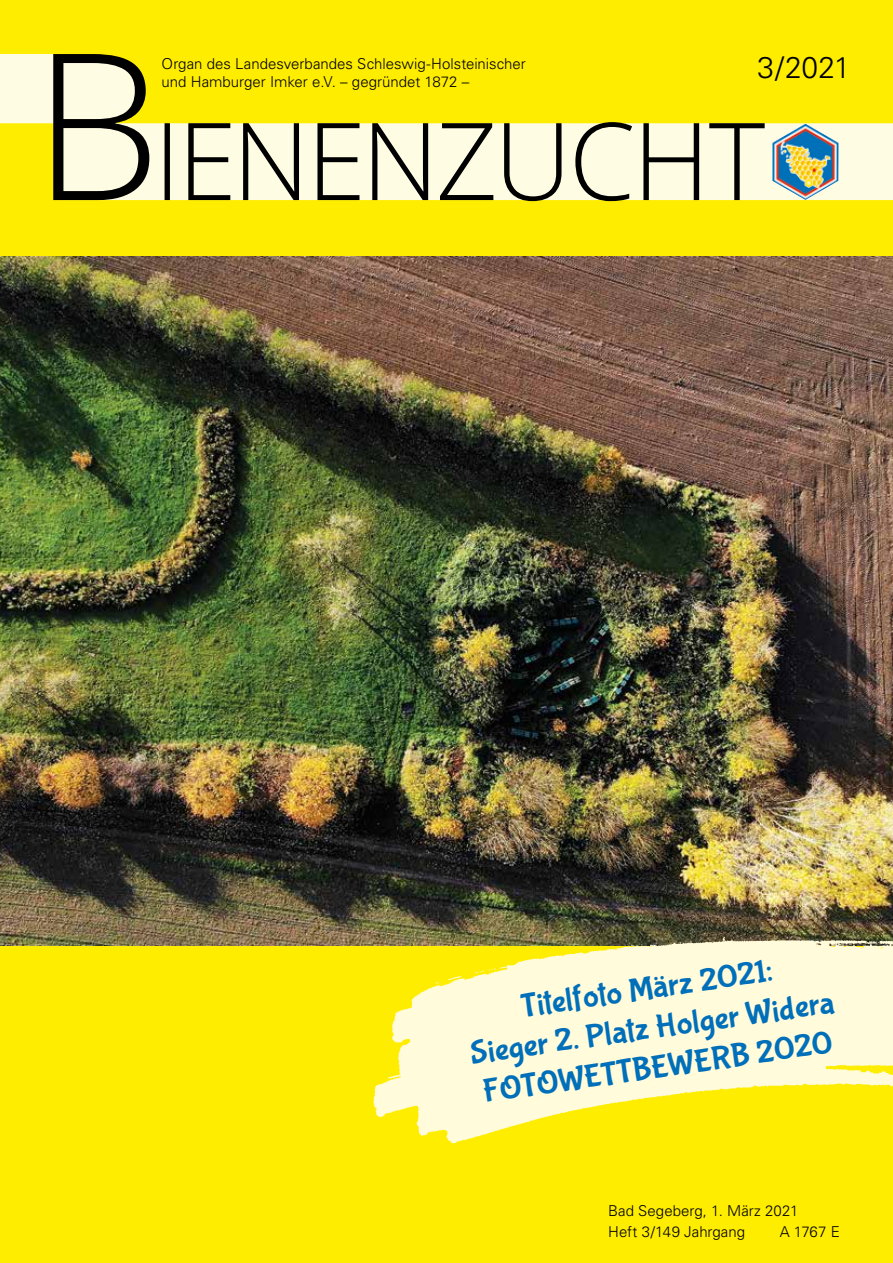
<style>
.page{position:relative;width:893px;height:1263px;background:#fff}
.page>*{position:absolute;margin:0;border:0;box-sizing:border-box;transform-origin:0 0}
.t1{font:33px/39.6px "Bubblegum Sans";color:#006fb9;text-align:center}
.t2{font:300 30px "Univers";color:#000}
.t3{font:300 15px/18px "Univers";color:#000}
</style>
<div class="page">
<div style="left:0;top:0;width:893px;height:255px;background:#ffed00"></div>
<div style="left:58px;top:123px;width:835px;height:77px;background:#fffce4"></div>
<svg style="left:165px;top:122px;width:600px;height:79px"></svg>
<svg style="left:0;top:54px;width:149px;height:146px"></svg>
<div style="left:0;top:255px;width:893px;height:1008px;background:#ffed00"></div>
<img style="left:772px;top:124px;width:66px;height:76px">
<img style="left:0;top:256px;width:893px;height:689px">
<img style="left:368px;top:934px;width:525px;height:210px">
<p class="t3" style="left:162px;top:55px;width:366px">Organ des Landesverbandes Schleswig-Holsteinischer und Hamburger Imker e.V. – gegründet 1872 –</p>
<h2 class="t2" style="left:757px;top:49px;width:95px">3/2021</h2>
<h1 class="t1" style="left:462px;top:995px;width:369px;rotate:-8deg">Titelfoto März 2021:<br>Sieger 2. Platz Holger Widera<br>FOTOWETTBEWERB 2020</h1>
<p class="t3" style="left:608px;top:1200px;width:192px;line-height:21px">Bad Segeberg, 1. März 2021<br>Heft 3/149 Jahrgang</p>
<p class="t3" style="left:780px;top:1222px;width:62px">A 1767 E</p>
</div>
